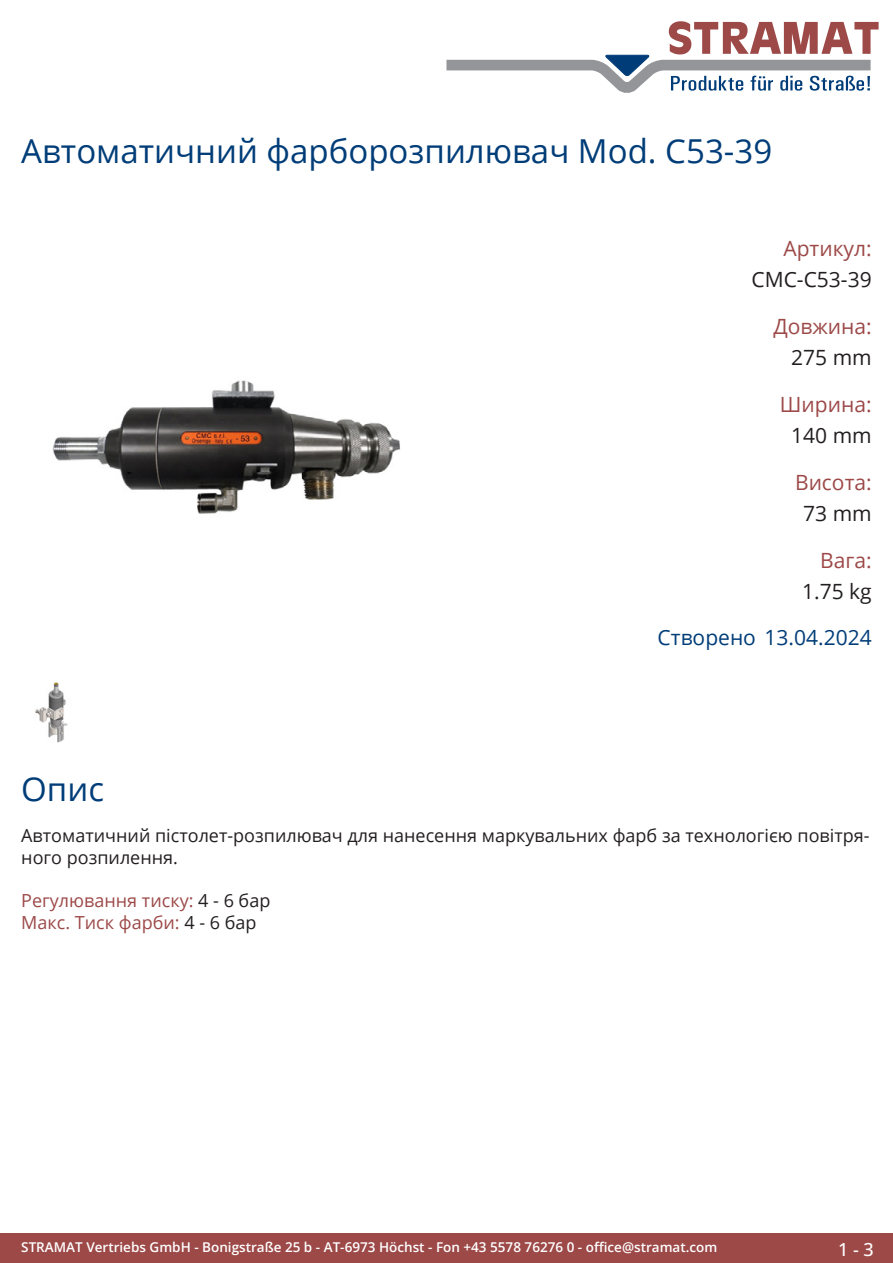
<style>
.page{position:relative;width:893px;height:1263px;background:#fff}
.page>*{position:absolute;margin:0;border:0;box-sizing:border-box;transform-origin:0 0}
.Produkttitel{font:33px "Open Sans";color:#003d78}
.TechDaten_Überschrif{font:21px "Open Sans";color:#9c4948}
.TechDaten_Inhalt{font:21px "Open Sans";color:#231f20}
.Erstellungsdatum{font:21px "Open Sans";color:#003d78}
.Beschreibung_Text{font:18px/21.6px "Open Sans";color:#231f20}
.Beschreibung_Text-2{font:18px/21.6px "Open Sans";color:#9c4948}
.t1{font:500 18px "Open Sans";color:#fff}
.t2{font:600 13.5px "Open Sans";color:#fff}
.s1{color:#231f20}
</style>
<div class="page">
<div style="left:0;top:1233px;width:893px;height:30px;background:#9c4948"></div>
<svg style="left:446px;top:21px;width:433px;height:72px"></svg>
<img style="left:52px;top:380px;width:349px;height:134px">
<img style="left:35px;top:682px;width:33px;height:61px">
<p class="Produkttitel" style="left:21px;top:128px;width:752px">Автоматичний фарборозпилювач Mod. C53-39</p>
<p class="TechDaten_Überschrif" style="left:783px;top:234px;width:90px">Артикул:</p>
<p class="TechDaten_Inhalt" style="left:751px;top:265px;width:122px">CMC-C53-39</p>
<p class="TechDaten_Überschrif" style="left:773px;top:312px;width:100px">Довжина:</p>
<p class="TechDaten_Inhalt" style="left:791px;top:343px;width:82px">275 mm</p>
<p class="TechDaten_Überschrif" style="left:780px;top:390px;width:93px">Ширина:</p>
<p class="TechDaten_Inhalt" style="left:791px;top:421px;width:82px">140 mm</p>
<p class="TechDaten_Überschrif" style="left:795px;top:468px;width:78px">Висота:</p>
<p class="TechDaten_Inhalt" style="left:803px;top:499px;width:70px">73 mm</p>
<p class="TechDaten_Überschrif" style="left:820px;top:546px;width:53px">Вага:</p>
<p class="TechDaten_Inhalt" style="left:802px;top:577px;width:71px">1.75 kg</p>
<p class="Erstellungsdatum" style="left:658px;top:623px;width:216px">Створено 13.04.2024</p>
<p class="Produkttitel" style="left:21px;top:766px;width:84px">Опис</p>
<p class="Beschreibung_Text" style="left:21px;top:824px;width:848px">Автоматичний пістолет-розпилювач для нанесення маркувальних фарб за технологією повітря&shy;ного розпилення.</p>
<p class="Beschreibung_Text-2" style="left:21px;top:889px;width:251px">Регулювання тиску: <span class="s1">4 - 6 бар<br></span>Макс. Тиск фарби: <span class="s1">4 - 6 бар</span></p>
<p class="t2" style="left:21px;top:1238px;width:698px">STRAMAT Vertriebs GmbH - Bonigstraße 25 b - AT-6973 Höchst - Fon +43 5578 76276 0 - office@stramat.com</p>
<p class="t1" style="left:838px;top:1237px;width:37px">1 - 3</p>
</div>
